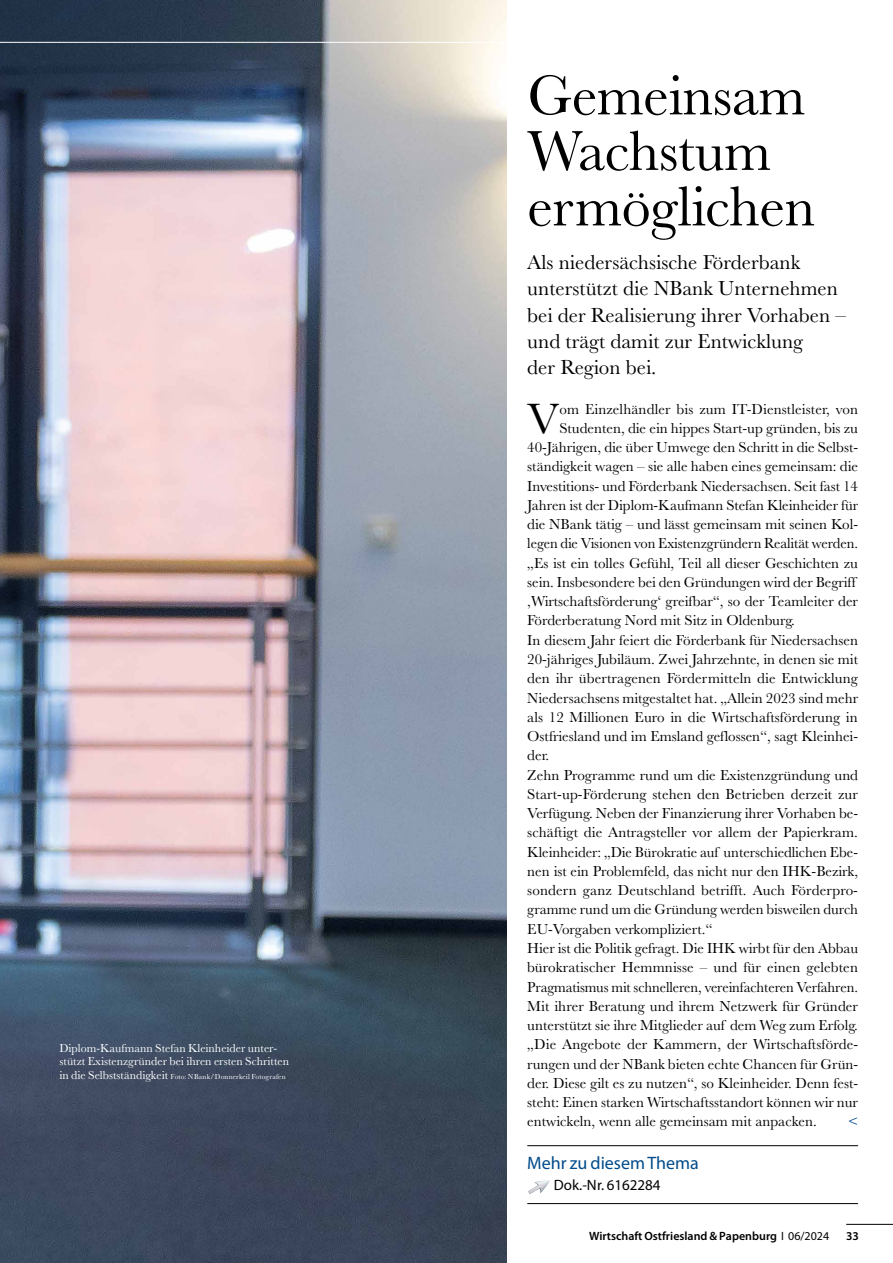
<style>
.page{position:relative;width:893px;height:1263px;background:#fff}
.page>*{position:absolute;margin:0;border:0;box-sizing:border-box;transform-origin:0 0}
.t1{font:58.5px/55.5px "Baskerville MT Std";letter-spacing:-.01em;color:#000}
.t2{font:44.1px "Baskerville MT Std";color:#000}
.t3{font:21px/26.2px "Baskerville MT Std";color:#000}
.t4{font:18px "Myriad Pro";color:#004b8b}
.t5{font:15px "Baskerville MT Std";color:#000}
.t6{font:15px "Myriad Pro";color:#000}
.t7{font:15px "Baskerville MT Std";color:#004b8b}
.t8{font:12px/13.5px "Baskerville MT Std";color:#fff}
.t9{font:600 12px "Myriad Pro";color:#000}
.t10{font:7.5px "Baskerville MT Std";letter-spacing:.02em;color:#fff}
.s1{font-size:12px}
.s2{font-weight:400}
</style>
<div class="page">
<hr style="left:846px;top:1224px;width:47px;height:1px;background:#000">
<img style="left:0;top:0;width:506px;height:1263px">
<hr style="left:0;top:42px;width:859px;height:1px;background:#fff">
<hr style="left:527px;top:1145px;width:331px;height:1px;background:#000">
<hr style="left:527px;top:1203px;width:331px;height:1px;background:#000">
<img style="left:528px;top:1180px;width:22px;height:14px">
<p class="t8" style="left:60px;top:1041px;width:231px">Diplom-Kaufmann Stefan Kleinheider unter&shy;stützt Existenzgründer bei ihren ersten Schritten</p>
<p class="t10" style="left:60px;top:1072px;width:228px"><span class="s1">in die Selbstständigkeit</span> Foto: NBank/Donnerkeil Fotografen</p>
<h1 class="t1" style="left:527px;top:68px;width:290px">Gemeinsam<br>Wachstum ermöglichen</h1>
<h3 class="t3" style="left:527px;top:249px;width:320px">Als niedersächsische Förderbank unterstützt die NBank Unternehmen bei der Realisierung ihrer Vorhaben – und trägt damit zur Entwicklung<br>der Region bei.</h3>
<h2 class="t2" style="left:527px;top:393px;width:34px">V</h2>
<p class="t5" style="left:559px;top:400px;width:300px">om Einzelhändler bis zum IT-Dienstleister, von</p>
<p class="t5" style="left:559px;top:419px;width:300px">Studenten, die ein hippes Start-up gründen, bis zu</p>
<p class="t5" style="left:527px;top:439px;width:332px">40-Jährigen, die über Umwege den Schritt in die Selbst-</p>
<p class="t5" style="left:527px;top:458px;width:332px">ständigkeit wagen – sie alle haben eines gemeinsam: die</p>
<p class="t5" style="left:527px;top:477px;width:332px">Investitions- und Förderbank Niedersachsen. Seit fast 14</p>
<p class="t5" style="left:527px;top:496px;width:332px">Jahren ist der Diplom-Kaufmann Stefan Kleinheider für</p>
<p class="t5" style="left:527px;top:516px;width:332px">die NBank tätig – und lässt gemeinsam mit seinen Kol-</p>
<p class="t5" style="left:527px;top:535px;width:332px">legen die Visionen von Existenzgründern Realität werden.</p>
<p class="t5" style="left:527px;top:554px;width:332px">„Es ist ein tolles Gefühl, Teil all dieser Geschichten zu</p>
<p class="t5" style="left:527px;top:573px;width:330px">sein. Insbesondere bei den Gründungen wird der Begriff</p>
<p class="t5" style="left:527px;top:593px;width:332px">‚Wirtschaftsförderung‘ greifbar“, so der Teamleiter der</p>
<p class="t5" style="left:527px;top:612px;width:269px">Förderberatung Nord mit Sitz in Oldenburg.</p>
<p class="t5" style="left:527px;top:631px;width:332px">In diesem Jahr feiert die Förderbank für Niedersachsen</p>
<p class="t5" style="left:527px;top:650px;width:332px">20-jähriges Jubiläum. Zwei Jahrzehnte, in denen sie mit</p>
<p class="t5" style="left:527px;top:670px;width:332px">den ihr übertragenen Fördermitteln die Entwicklung</p>
<p class="t5" style="left:527px;top:689px;width:332px">Niedersachsens mitgestaltet hat. „Allein 2023 sind mehr</p>
<p class="t5" style="left:527px;top:708px;width:332px">als 12 Millionen Euro in die Wirtschaftsförderung in</p>
<p class="t5" style="left:527px;top:727px;width:332px">Ostfriesland und im Emsland geflossen“, sagt Kleinhei-</p>
<p class="t5" style="left:527px;top:747px;width:24px">der.</p>
<p class="t5" style="left:527px;top:766px;width:332px">Zehn Programme rund um die Existenzgründung und</p>
<p class="t5" style="left:527px;top:785px;width:332px">Start-up-Förderung stehen den Betrieben derzeit zur</p>
<p class="t5" style="left:527px;top:804px;width:332px">Verfügung. Neben der Finanzierung ihrer Vorhaben be-</p>
<p class="t5" style="left:527px;top:824px;width:332px">schäftigt die Antragsteller vor allem der Papierkram.</p>
<p class="t5" style="left:527px;top:843px;width:332px">Kleinheider: „Die Bürokratie auf unterschiedlichen Ebe-</p>
<p class="t5" style="left:527px;top:862px;width:332px">nen ist ein Problemfeld, das nicht nur den IHK-Bezirk,</p>
<p class="t5" style="left:527px;top:882px;width:332px">sondern ganz Deutschland betrifft. Auch Förderpro-</p>
<p class="t5" style="left:527px;top:901px;width:332px">gramme rund um die Gründung werden bisweilen durch</p>
<p class="t5" style="left:527px;top:920px;width:187px">EU-Vorgaben verkompliziert.“</p>
<p class="t5" style="left:527px;top:939px;width:332px">Hier ist die Politik gefragt. Die IHK wirbt für den Abbau</p>
<p class="t5" style="left:527px;top:959px;width:332px">bürokratischer Hemmnisse – und für einen gelebten</p>
<p class="t5" style="left:527px;top:978px;width:332px">Pragmatismus mit schnelleren, vereinfachteren Verfahren.</p>
<p class="t5" style="left:527px;top:997px;width:332px">Mit ihrer Beratung und ihrem Netzwerk für Gründer</p>
<p class="t5" style="left:527px;top:1016px;width:332px">unterstützt sie ihre Mitglieder auf dem Weg zum Erfolg.</p>
<p class="t5" style="left:527px;top:1036px;width:332px">„Die Angebote der Kammern, der Wirtschaftsförde-</p>
<p class="t5" style="left:527px;top:1055px;width:332px">rungen und der NBank bieten echte Chancen für Grün-</p>
<p class="t5" style="left:527px;top:1074px;width:332px">der. Diese gilt es zu nutzen“, so Kleinheider. Denn fest-</p>
<p class="t5" style="left:527px;top:1093px;width:332px">steht: Einen starken Wirtschaftsstandort können wir nur</p>
<p class="t5" style="left:527px;top:1113px;width:291px">entwickeln, wenn alle gemeinsam mit anpacken.</p>
<p class="t7" style="left:848px;top:1113px;width:12px">&lt;</p>
<p class="t4" style="left:527px;top:1152px;width:173px">Mehr zu diesem Thema</p>
<p class="t6" style="left:554px;top:1176px;width:108px">Dok.-Nr. 6162284</p>
<p class="t9" style="left:589px;top:1228px;width:242px">Wirtschaft Ostfriesland &amp; Papenburg <span class="s2">I 06/2024</span></p>
<p class="t9" style="left:846px;top:1228px;width:14px">33</p>
</div>
